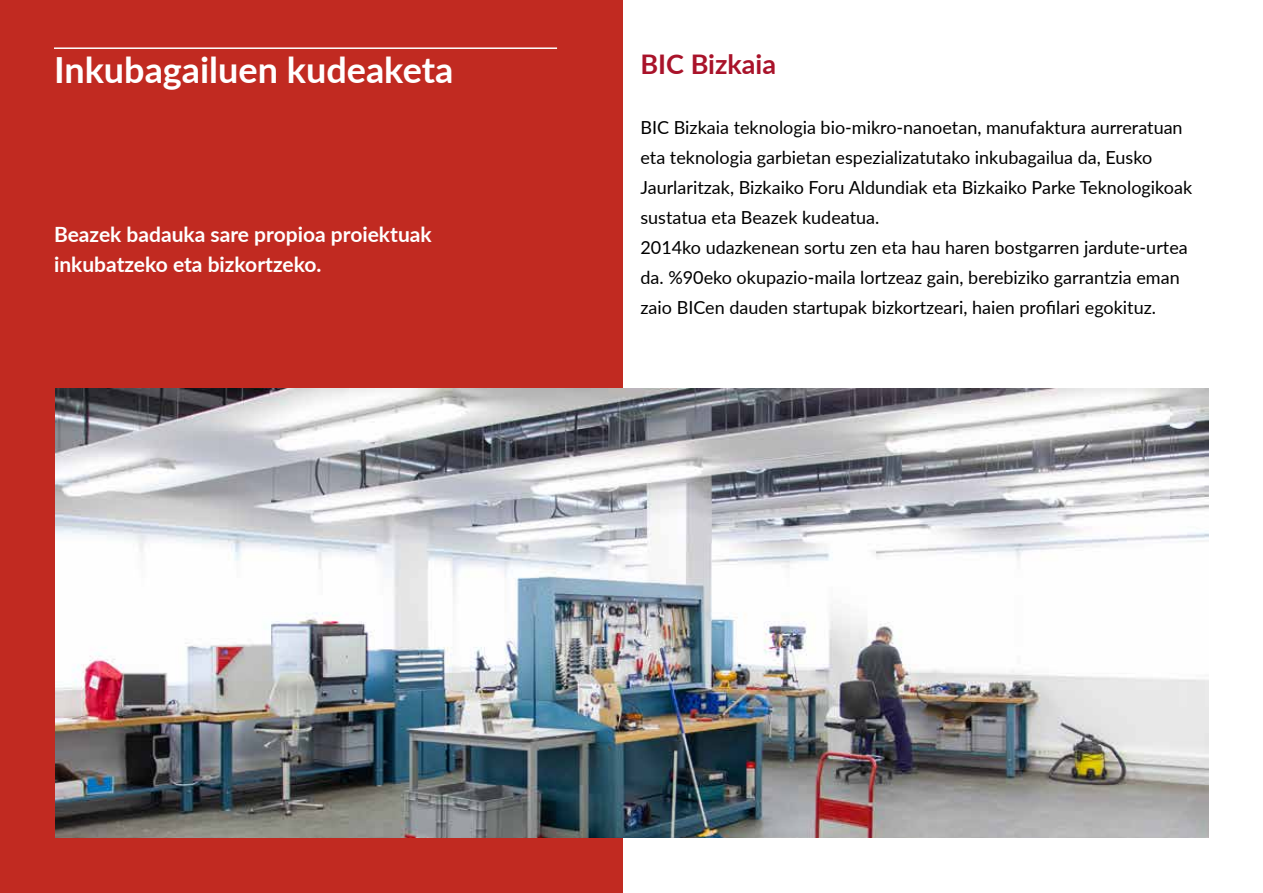
<style>
.page{position:relative;width:1263px;height:893px;background:#fff}
.page>*{position:absolute;margin:0;border:0;box-sizing:border-box;transform-origin:0 0}
.t1{font:700 36px "Lato";color:#fff}
.t2{font:700 27px "Lato";color:#a9132a}
.t3{font:700 21px/30px "Lato";color:#fff}
.t4{font:18px/30px "Lato";color:#000}
</style>
<div class="page">
<div style="left:0;top:0;width:622px;height:893px;background:#c12a21"></div>
<hr style="left:54px;top:47px;width:503px;height:2px;background:#fff">
<img style="left:55px;top:388px;width:1154px;height:449px">
<h1 class="t1" style="left:54px;top:43px;width:401px">Inkubagailuen kudeaketa</h1>
<p class="t3" style="left:54px;top:219px;width:379px">Beazek badauka sare propioa proiektuak inkubatzeko eta bizkortzeko.</p>
<h2 class="t2" style="left:640px;top:44px;width:137px">BIC Bizkaia</h2>
<p class="t4" style="left:640px;top:112px;width:553px">BIC Bizkaia teknologia bio-mikro-nanoetan, manufaktura aurreratuan eta teknologia garbietan espezializatutako inkubagailua da, Eusko Jaurlaritzak, Bizkaiko Foru Aldundiak eta Bizkaiko Parke Teknologikoak sustatua eta Beazek kudeatua.<br>2014ko udazkenean sortu zen eta hau haren bostgarren jardute-urtea da. %90eko okupazio-maila lortzeaz gain, berebiziko garrantzia eman zaio BICen dauden startupak bizkortzeari, haien profilari egokituz.</p>
</div>
